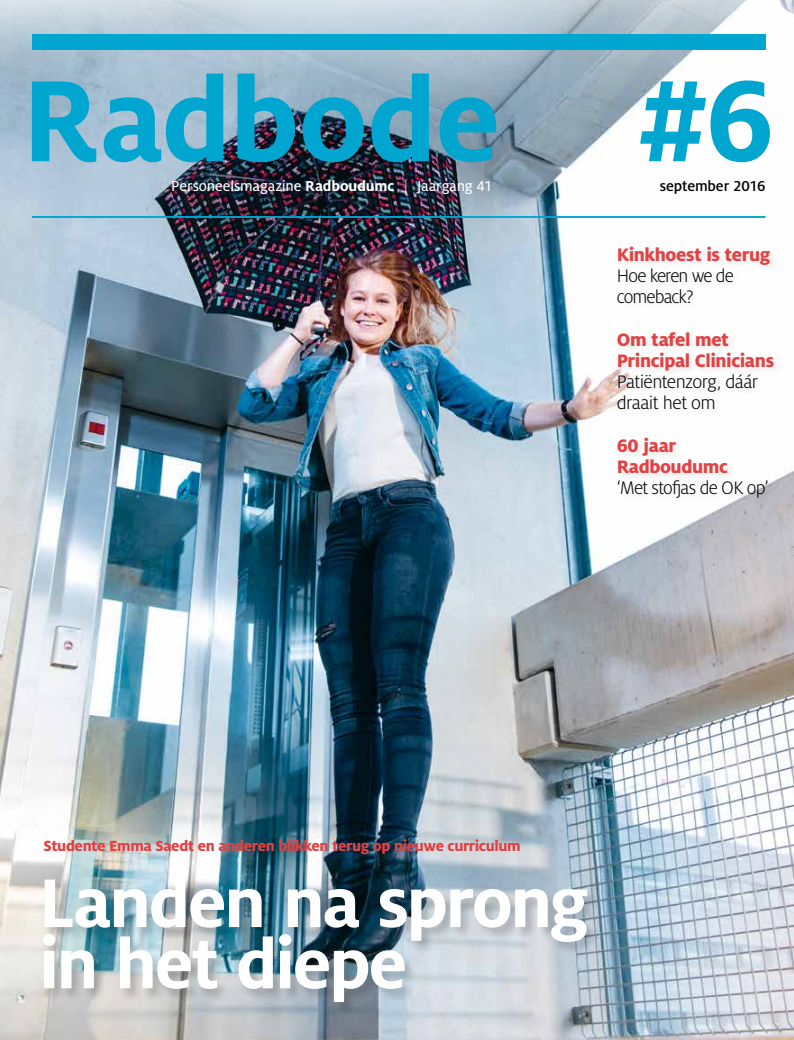
<style>
.page{position:relative;width:794px;height:1040px;background:#fff}
.page>*{position:absolute;margin:0;border:0;box-sizing:border-box;transform-origin:0 0}
.t1{font:700 128px "Milo OT";color:#00a6d0}
.t2{font:700 76.25px/61.2px "Milo OT";letter-spacing:-.03em;color:#fff}
.t3{font:300 20px/21.2px "Milo OT";letter-spacing:-.04em;color:#000}
.t4{font:800 20px/21.2px "Milo OT";letter-spacing:-.02em;color:#e14243}
.t5{font:800 16.25px "Milo OT";letter-spacing:-.025em;color:#e14243}
.t6{font:16px "Milo OT Text";letter-spacing:-.01em;color:#fff}
.t7{font:500 16px "Milo OT";letter-spacing:-.005em;color:#000}
.s1{font-family:"Milo OT";font-weight:700}
.s2{font-family:"Milo OT";font-weight:300}
</style>
<div class="page">
<img style="left:0;top:140px;width:794px;height:900px">
<svg style="left:0;top:0;width:794px;height:140px"></svg>
<div style="left:32px;top:34px;width:733px;height:16px;background:#00a6d0"></div>
<img style="left:303px;top:97px;width:61px;height:65px">
<svg style="left:32px;top:81px;width:64px;height:81px;background:#3caed0"></svg>
<svg style="left:104px;top:74px;width:119px;height:88px;background:#54b3d1"></svg>
<img style="left:237px;top:74px;width:58px;height:88px">
<svg style="left:371px;top:74px;width:58px;height:88px;background:#349dbd"></svg>
<svg style="left:439px;top:97px;width:57px;height:65px;background:#2e9cbd"></svg>
<div style="left:614px;top:244px;width:169px;height:264px;background:#fdfdfd"></div>
<hr style="left:32px;top:216px;width:733px;height:2px;background:#00a6d0">
<div style="left:42px;top:874px;width:559px;height:142px;background:#000;opacity:.2"></div>
<p class="t6" style="left:171px;top:178px;width:323px">Personeelsmagazine <span class="s1">Radboudumc</span> <span class="s2">|</span> Jaargang 41</p>
<h1 class="t1" style="left:639px;top:49px;width:136px">#6</h1>
<p class="t7" style="left:660px;top:177px;width:107px">september 2016</p>
<p class="t4" style="left:617px;top:244px;width:155px">Kinkhoest is terug</p>
<p class="t3" style="left:617px;top:265px;width:119px">Hoe keren we de comeback?</p>
<p class="t4" style="left:617px;top:329px;width:159px">Om tafel met<br>Principal Clinicians</p>
<p class="t3" style="left:617px;top:371px;width:143px">Patiëntenzorg, dáár draait het om</p>
<p class="t4" style="left:617px;top:435px;width:113px">60 jaar<br>Radboudumc</p>
<p class="t3" style="left:617px;top:478px;width:153px">‘Met stofjas de OK op’</p>
<p class="t5" style="left:44px;top:836px;width:478px">Studente Emma Saedt en anderen blikken terug op nieuwe curriculum</p>
<h2 class="t2" style="left:39px;top:872px;width:552px">Landen na sprong in het diepe</h2>
</div>
